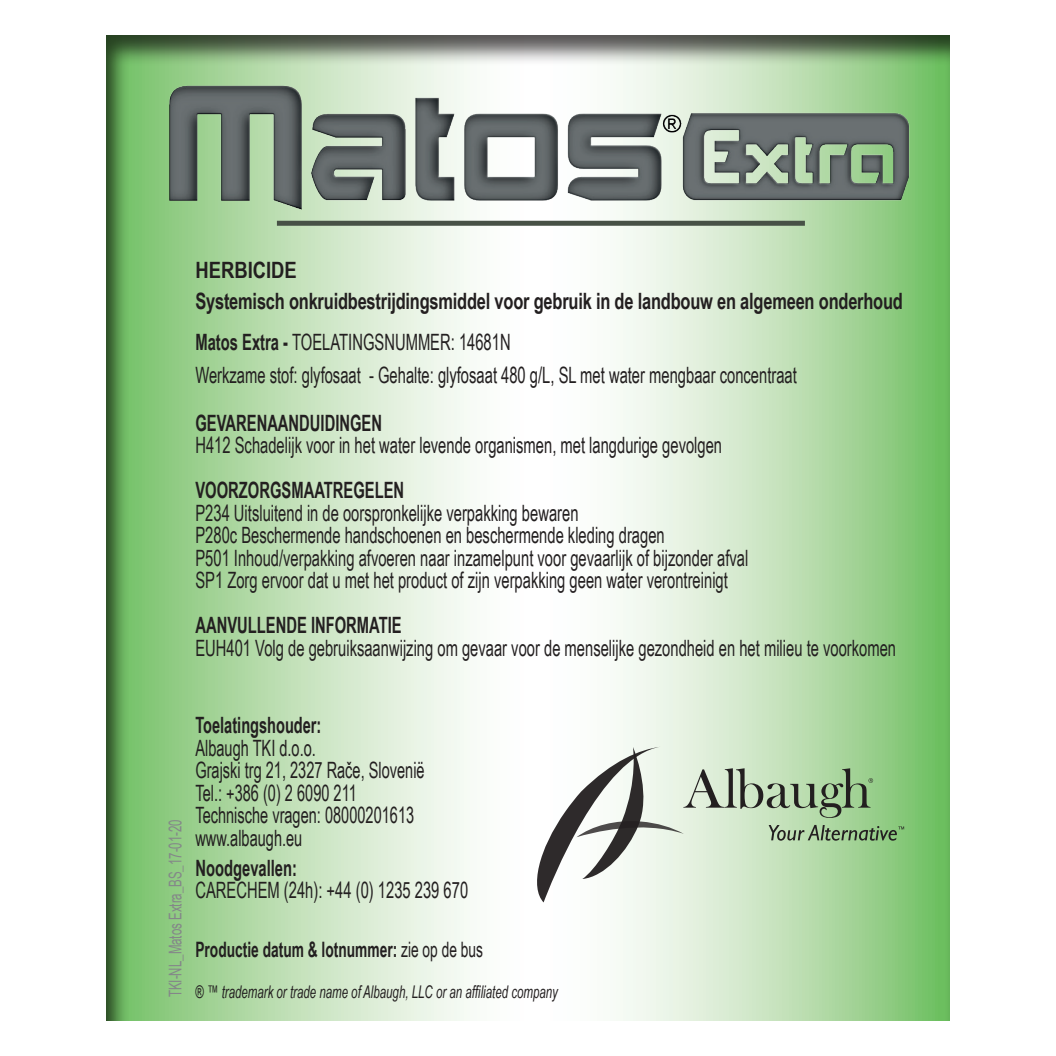
<style>
.page{position:relative;width:1056px;height:1056px;background:#fff}
.page>*{position:absolute;margin:0;border:0;box-sizing:border-box;transform-origin:0 0}
.t1{font:22.5px/22.5px "Arial Narrow";color:#231f20;scale:.8 1}
.t2{font:22.5px/22.5px "Arial Narrow";color:#231f20;scale:.79 1}
.t3{font:700 22.5px/31px "Arial Narrow";color:#231f20}
.t4{font:700 22.5px "Arial Narrow";color:#231f20;scale:.8 1}
.t5{font:700 22.5px "Arial Narrow";color:#231f20;scale:.79 1}
.t6{font:700 21.25px "Arial Narrow";color:#231f20;scale:.79 1}
.t7{font:italic 17.5px "Arial Narrow";color:#231f20;scale:.8 1}
.t8{font:17.5px "Arial Narrow";color:#848689;scale:.8 1}
.s1{font-weight:700}
.s2{font-weight:400}
</style>
<div class="page">
<div style="left:104px;top:26px;width:850px;height:995px;background:#231f20;opacity:.75"></div>
<img style="left:135px;top:69px;width:799px;height:150px">
<div style="left:277px;top:221px;width:528px;height:5px;background:#475146"></div>
<svg style="left:537px;top:747px;width:367px;height:155px"></svg>
<p class="t3" style="left:195px;top:253px;width:709px">HERBICIDE<br>Systemisch onkruidbestrijdingsmiddel voor gebruik in de landbouw en algemeen onderhoud</p>
<p class="t1" style="left:195px;top:325px;width:753px;line-height:32.2px"><span class="s1">Matos Extra -</span> TOELATINGSNUMMER: 14681N<br>Werkzame stof: glyfosaat - Gehalte: glyfosaat 480 g/L, SL met water mengbaar concentraat</p>
<p class="t4" style="left:195px;top:406px;width:235px">GEVARENAANDUIDINGEN</p>
<p class="t1" style="left:195px;top:433px;width:660px">H412 Schadelijk voor in het water levende organismen, met langdurige gevolgen</p>
<p class="t4" style="left:195px;top:473px;width:263px">VOORZORGSMAATREGELEN</p>
<p class="t1" style="left:195px;top:501px;width:693px">P234 Uitsluitend in de oorspronkelijke verpakking bewaren<br>P280c Beschermende handschoenen en beschermende kleding dragen<br>P501 Inhoud/verpakking afvoeren naar inzamelpunt voor gevaarlijk of bijzonder afval SP1 Zorg ervoor dat u met het product of zijn verpakking geen water verontreinigt</p>
<p class="t4" style="left:195px;top:608px;width:259px">AANVULLENDE INFORMATIE</p>
<p class="t1" style="left:195px;top:636px;width:877px">EUH401 Volg de gebruiksaanwijzing om gevaar voor de menselijke gezondheid en het milieu te voorkomen</p>
<p class="t8" style="left:163px;top:997px;width:224px;rotate:-90deg">TKI-NL_Matos Extra_BS_17-01-20</p>
<p class="t5" style="left:195px;top:708px;width:161px">Toelatingshouder:</p>
<p class="t2" style="left:195px;top:736px;width:292px">Albaugh TKI d.o.o.<br>Grajski trg 21, 2327 Rače, Slovenië<br>Tel.: +386 (0) 2 6090 211<br>Technische vragen: 08000201613 www.albaugh.eu</p>
<p class="t4" style="left:195px;top:851px;width:129px">Noodgevallen:</p>
<p class="t1" style="left:195px;top:878px;width:342px">CARECHEM (24h): +44 (0) 1235 239 670</p>
<p class="t6" style="left:195px;top:933px;width:366px">Productie datum &amp; lotnummer: <span class="s2">zie op de bus</span></p>
<p class="t7" style="left:195px;top:980px;width:455px">® ™ trademark or trade name of Albaugh, LLC or an affiliated company</p>
</div>
